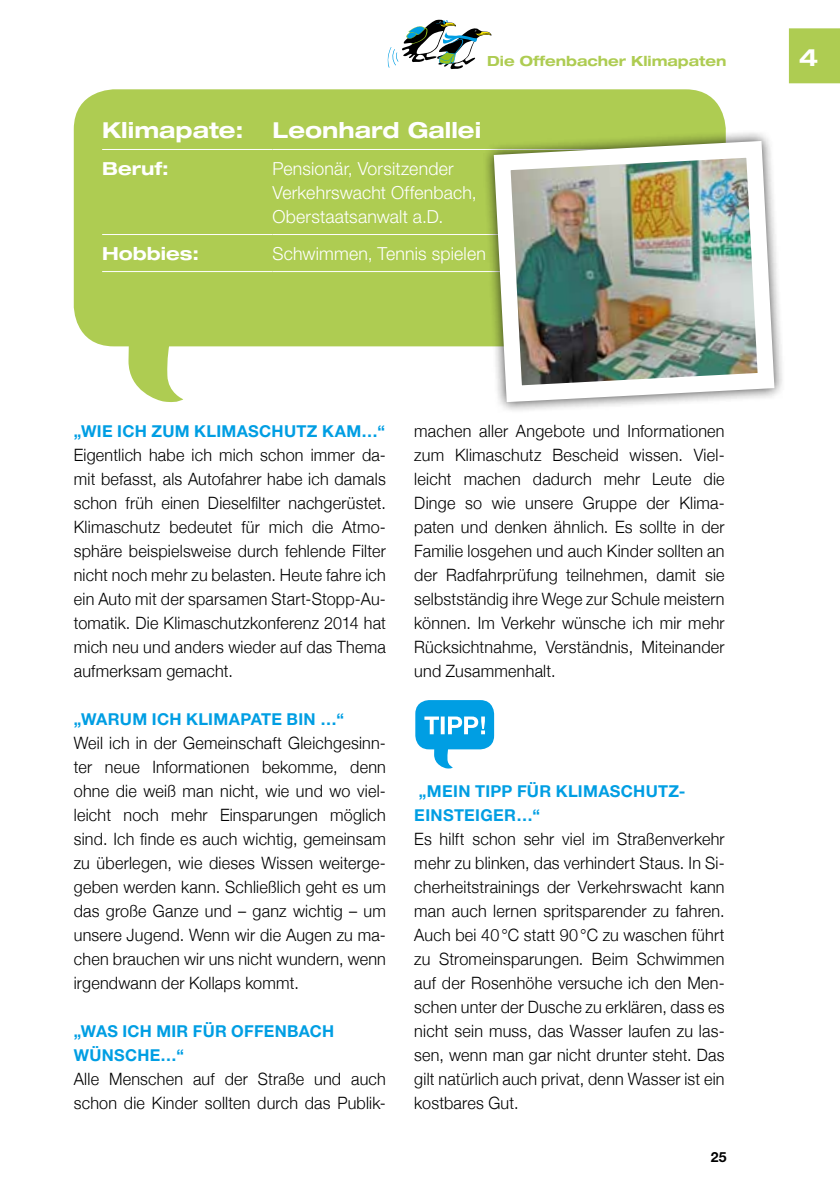
<style>
.page{position:relative;width:840px;height:1191px;background:#fff}
.page>*{position:absolute;margin:0;border:0;box-sizing:border-box;transform-origin:0 0}
.t1{font:700 expanded 24px "Helvetica Neue";color:#fff}
.t2{font:700 expanded 22px "Helvetica Neue";color:#fff}
.t3{font:300 18px/24px "Helvetica Neue CE";letter-spacing:.01em;color:#fff}
.t4{font:700 expanded 18px "Helvetica Neue";color:#fff}
.t5{font:300 17px/24px "Helvetica Neue";letter-spacing:.015em;color:#000;text-align:justify;scale:.95 1}
.t6{font:700 16.4px/24px "Helvetica Neue";letter-spacing:.02em;color:#009ee3}
.t7{font:700 expanded 14px "Helvetica Neue";color:#aecc52}
.t8{font:700 14px "Helvetica Neue";color:#000}
</style>
<div class="page">
<svg style="left:387px;top:19px;width:105px;height:50px"></svg>
<svg style="left:74px;top:89px;width:651px;height:313px;fill:#aecc52"></svg>
<hr style="left:102px;top:149px;width:170px;height:1px;background:#fff">
<hr style="left:272px;top:149px;width:429px;height:1px;background:#fff">
<hr style="left:102px;top:234px;width:170px;height:1px;background:#fff">
<hr style="left:272px;top:234px;width:429px;height:1px;background:#fff">
<hr style="left:102px;top:271px;width:170px;height:1px;background:#fff">
<hr style="left:272px;top:271px;width:429px;height:1px;background:#fff">
<div style="left:481px;top:129px;width:304px;height:285px;background:#000;opacity:.75"></div>
<img style="left:485px;top:133px;width:297px;height:277px">
<svg style="left:415px;top:700px;width:79px;height:69px"></svg>
<div style="left:788px;top:28px;width:51px;height:55px;background:#aecc52"></div>
<p class="t7" style="left:487px;top:52px;width:240px">Die Offenbacher Klimapaten</p>
<h1 class="t1" style="left:798px;top:42px;width:21px">4</h1>
<p class="t2" style="left:102px;top:116px;width:143px">Klimapate:</p>
<p class="t2" style="left:272px;top:116px;width:210px">Leonhard Gallei</p>
<p class="t4" style="left:102px;top:157px;width:68px">Beruf:</p>
<p class="t3" style="left:272px;top:157px;width:206px">Pensionär, Vorsitzender<br>Verkehrswacht Offenbach,<br>Oberstaatsanwalt a.D.</p>
<p class="t4" style="left:102px;top:242px;width:98px">Hobbies:</p>
<p class="t3" style="left:272px;top:242px;width:215px">Schwimmen, Tennis spielen</p>
<p class="t6" style="left:74px;top:418px;width:313px">„WIE ICH ZUM KLIMASCHUTZ KAM…“</p>
<p class="t5" style="left:74px;top:442px;width:330px">Eigentlich habe ich mich schon immer da&shy;mit befasst, als Autofahrer habe ich damals schon früh einen Dieselfilter nachgerüstet.<br>Klimaschutz bedeutet für mich die Atmo&shy;sphäre beispielsweise durch fehlende Filter nicht noch mehr zu belasten. Heute fahre ich ein Auto mit der sparsamen Start-Stopp-Au&shy;tomatik. Die Klimaschutzkonferenz 2014 hat mich neu und anders wieder auf das Thema aufmerksam gemacht.</p>
<p class="t6" style="left:74px;top:706px;width:271px">„WARUM ICH KLIMAPATE BIN …“</p>
<p class="t5" style="left:74px;top:730px;width:330px">Weil ich in der Gemeinschaft Gleichgesinn&shy;ter neue Informationen bekomme, denn ohne die weiß man nicht, wie und wo viel&shy;leicht noch mehr Einsparungen möglich sind. Ich finde es auch wichtig, gemeinsam zu überlegen, wie dieses Wissen weiterge&shy;geben werden kann. Schließlich geht es um das große Ganze und – ganz wichtig – um unsere Jugend. Wenn wir die Augen zu ma&shy;chen brauchen wir uns nicht wundern, wenn irgendwann der Kollaps kommt.</p>
<p class="t6" style="left:74px;top:1018px;width:262px">„WAS ICH MIR FÜR OFFENBACH<br>WÜNSCHE…“</p>
<p class="t5" style="left:74px;top:1066px;width:330px">Alle Menschen auf der Straße und auch schon die Kinder sollten durch das Publik-</p>
<p class="t5" style="left:414px;top:418px;width:328px">machen aller Angebote und Informationen zum Klimaschutz Bescheid wissen. Viel&shy;leicht machen dadurch mehr Leute die Dinge so wie unsere Gruppe der Klima&shy;paten und denken ähnlich. Es sollte in der Familie losgehen und auch Kinder sollten an der Radfahrprüfung teilnehmen, damit sie selbstständig ihre Wege zur Schule meistern können. Im Verkehr wünsche ich mir mehr Rücksichtnahme, Verständnis, Miteinander und Zusammenhalt.</p>
<p class="t6" style="left:414px;top:778px;width:273px">„MEIN TIPP FÜR KLIMASCHUTZ-<br>EINSTEIGER…“</p>
<p class="t5" style="left:414px;top:826px;width:328px">Es hilft schon sehr viel im Straßenverkehr mehr zu blinken, das verhindert Staus. In Si&shy;cherheitstrainings der Verkehrswacht kann man auch lernen spritsparender zu fahren.<br>Auch bei 40°C statt 90°C zu waschen führt zu Stromeinsparungen. Beim Schwimmen auf der Rosenhöhe versuche ich den Men&shy;schen unter der Dusche zu erklären, dass es nicht sein muss, das Wasser laufen zu las&shy;sen, wenn man gar nicht drunter steht. Das gilt natürlich auch privat, denn Wasser ist ein kostbares Gut.</p>
<p class="t8" style="left:710px;top:1148px;width:17px">25</p>
</div>
